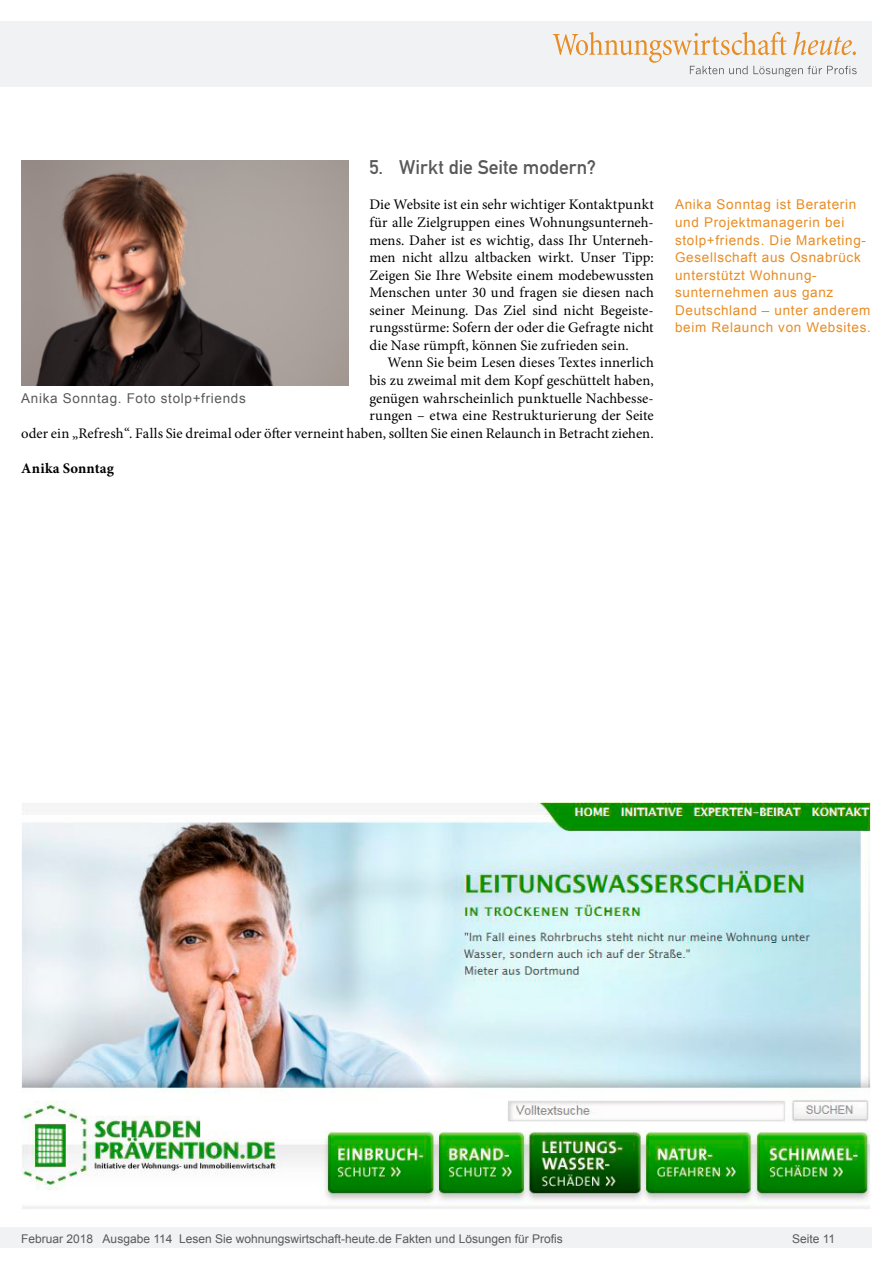
<style>
.page{position:relative;width:893px;height:1263px;background:#fff}
.page>*{position:absolute;margin:0;border:0;box-sizing:border-box;transform-origin:0 0}
.Überschrift_Grau{font:19.5px "DIN Mittelschrift";letter-spacing:-.005em;color:#595959}
.Fließtext_erste_Zeil{font:14.7px/17.5px "Minion Pro";letter-spacing:.01em;color:#000;text-align:justify}
.Fliesstext{font:14.7px/17.5px "Minion Pro";letter-spacing:.005em;color:#000;text-align:right}
.AUTOR{font:700 14.7px "Minion Pro";letter-spacing:.015em;color:#000}
.Info{font:13.5px/17.5px "Arial";letter-spacing:.05em;color:#e88c24}
.Bildunterschrift{font:13.5px "Arial";letter-spacing:.05em;color:#595959}
.t1{font:12px "Arial";color:#595959}
</style>
<div class="page">
<div style="left:0;top:1227px;width:872px;height:20px;background:#f1f2f3"></div>
<div style="left:0;top:21px;width:872px;height:66px;background:#f1f2f3"></div>
<svg style="left:553px;top:32px;width:304px;height:45px"></svg>
<img style="left:21px;top:161px;width:327px;height:224px">
<img style="left:21px;top:802px;width:850px;height:407px">
<p class="Überschrift_Grau" style="left:369px;top:156px;width:228px">5. Wirkt die Seite modern?</p>
<p class="Fließtext_erste_Zeil" style="left:369px;top:196px;width:286px">Die Website ist ein sehr wichtiger Kontaktpunkt für alle Zielgruppen eines Wohnungsunterneh&shy;mens. Daher ist es wichtig, dass Ihr Unterneh&shy;men nicht allzu altbacken wirkt. Unser Tipp:<br>Zeigen Sie Ihre Website einem modebewussten Menschen unter 30 und fragen sie diesen nach seiner Meinung. Das Ziel sind nicht Begeiste&shy;rungsstürme: Sofern der oder die Gefragte nicht die Nase rümpft, können Sie zufrieden sein.</p>
<p class="Fliesstext" style="left:21px;top:354px;width:634px">Wenn Sie beim Lesen dieses Textes innerlich<br>bis zu zweimal mit dem Kopf geschüttelt haben,<br>genügen wahrscheinlich punktuelle Nachbesse-<br>rungen – etwa eine Restrukturierung der Seite<br>oder ein „Refresh“. Falls Sie dreimal oder öfter verneint haben, sollten Sie einen Relaunch in Betracht ziehen.</p>
<p class="AUTOR" style="left:21px;top:458px;width:94px">Anika Sonntag</p>
<p class="Bildunterschrift" style="left:21px;top:389px;width:226px">Anika Sonntag. Foto stolp+friends</p>
<p class="Info" style="left:675px;top:196px;width:197px">Anika Sonntag ist Beraterin und Projektmanagerin bei stolp+friends. Die Marketing-<br>Gesellschaft aus Osnabrück unterstützt Wohnung&shy;sunternehmen aus ganz<br>Deutschland – unter anderem beim Relaunch von Websites.</p>
<p class="t1" style="left:21px;top:1230px;width:543px">Februar 2018 Ausgabe 114 Lesen Sie wohnungswirtschaft-heute.de Fakten und Lösungen für Profis</p>
<p class="t1" style="left:792px;top:1231px;width:45px">Seite 11</p>
</div>
